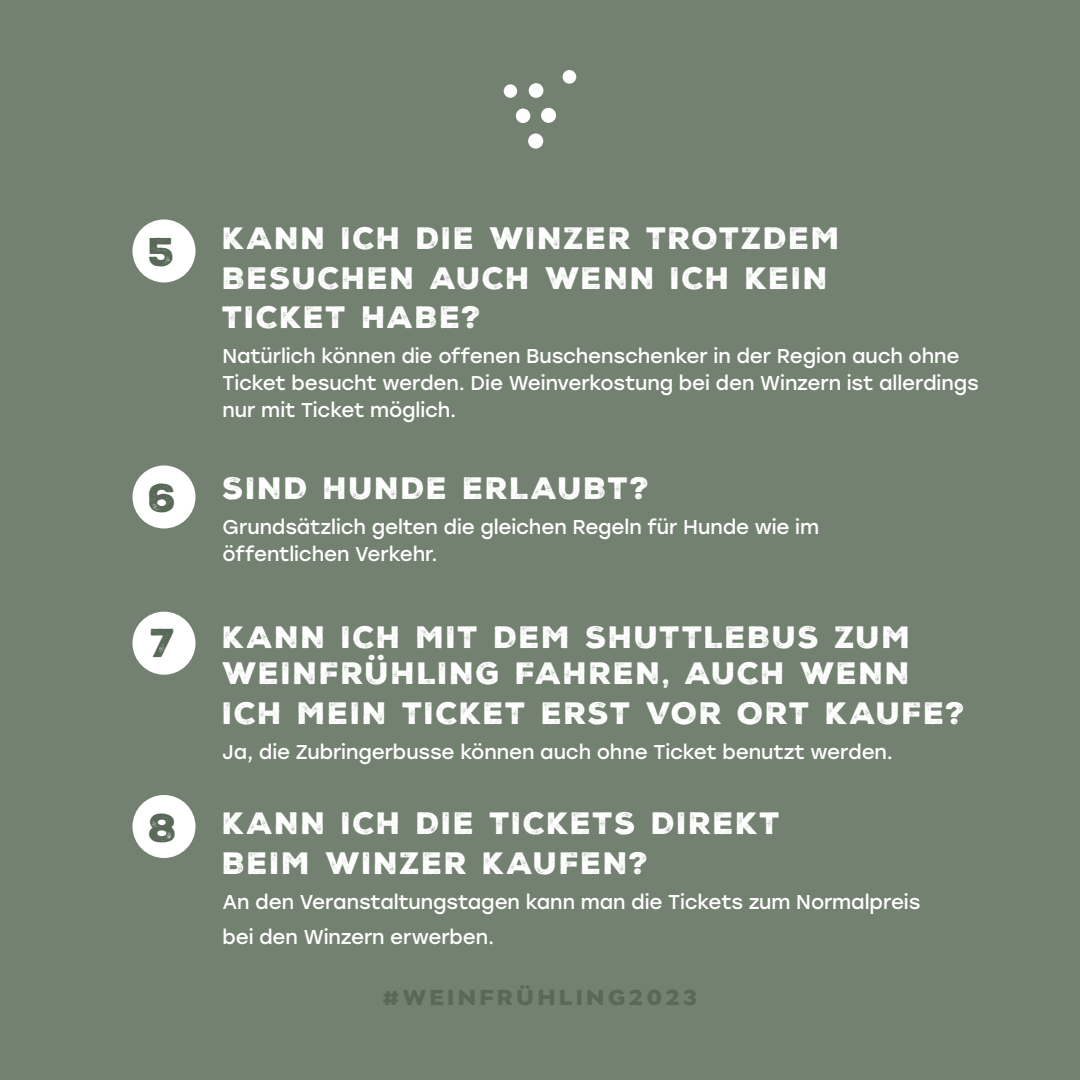
<style>
.page{position:relative;width:1080px;height:1080px;background:#738170}
.page>*{position:absolute;margin:0;border:0;box-sizing:border-box;transform-origin:0 0}
.t1{font:39px "Nexa Rust Sans Black 1";color:#586a57}
.t2{font:30px/39.6px "Nexa Rust Sans Black 1";letter-spacing:.055em;color:#fff}
.t3{font:700 21.6px "Engram";letter-spacing:.15em;color:#586a57}
.t4{font:20px/27px "Stolzl";letter-spacing:-.005em;color:#fff}
</style>
<div class="page">
<div style="left:528px;top:134px;width:15px;height:15px;background:#fff;border-radius:50%"></div>
<div style="left:541px;top:108px;width:15px;height:15px;background:#fff;border-radius:50%"></div>
<div style="left:516px;top:109px;width:14px;height:14px;background:#fff;border-radius:50%"></div>
<div style="left:563px;top:70px;width:13px;height:14px;background:#fff;border-radius:50%"></div>
<div style="left:529px;top:83px;width:14px;height:15px;background:#fff;border-radius:50%"></div>
<div style="left:504px;top:84px;width:13px;height:14px;background:#fff;border-radius:50%"></div>
<div style="left:132px;top:219px;width:64px;height:63px;background:#fff;border-radius:50%"></div>
<div style="left:132px;top:795px;width:64px;height:63px;background:#fff;border-radius:50%"></div>
<div style="left:132px;top:612px;width:64px;height:63px;background:#fff;border-radius:50%"></div>
<div style="left:132px;top:465px;width:64px;height:63px;background:#fff;border-radius:50%"></div>
<h1 class="t1" style="left:148px;top:226px;width:28px">5</h1>
<h1 class="t1" style="left:148px;top:472px;width:30px">6</h1>
<h1 class="t1" style="left:150px;top:617px;width:27px">7</h1>
<h1 class="t1" style="left:148px;top:801px;width:30px">8</h1>
<h2 class="t2" style="left:223px;top:219px;width:619px">KANN ICH DIE WINZER TROTZDEM<br>BESUCHEN AUCH WENN ICH KEIN<br>TICKET HABE?</h2>
<p class="t4" style="left:222px;top:342px;width:758px">Natürlich können die offenen Buschenschenker in der Region auch ohne<br>Ticket besucht werden. Die Weinverkostung bei den Winzern ist allerdings nur mit Ticket möglich.</p>
<h2 class="t2" style="left:223px;top:469px;width:428px">SIND HUNDE ERLAUBT?</h2>
<p class="t4" style="left:222px;top:513px;width:598px">Grundsätzlich gelten die gleichen Regeln für Hunde wie im öffentlichen Verkehr.</p>
<h2 class="t2" style="left:223px;top:620px;width:689px;line-height:36px">KANN ICH MIT DEM SHUTTLEBUS ZUM<br>WEINFRÜHLING FAHREN, AUCH WENN</h2>
<h2 class="t2" style="left:223px;top:694px;width:744px">ICH MEIN TICKET ERST VOR ORT KAUFE?</h2>
<p class="t4" style="left:222px;top:738px;width:672px">Ja, die Zubringerbusse können auch ohne Ticket benutzt werden.</p>
<h2 class="t2" style="left:223px;top:804px;width:559px">KANN ICH DIE TICKETS DIREKT<br>BEIM WINZER KAUFEN?</h2>
<p class="t4" style="left:222px;top:883px;width:699px;line-height:35px">An den Veranstaltungstagen kann man die Tickets zum Normalpreis bei den Winzern erwerben.</p>
<p class="t3" style="left:383px;top:983px;width:316px">#WEINFRÜHLING2023</p>
</div>
